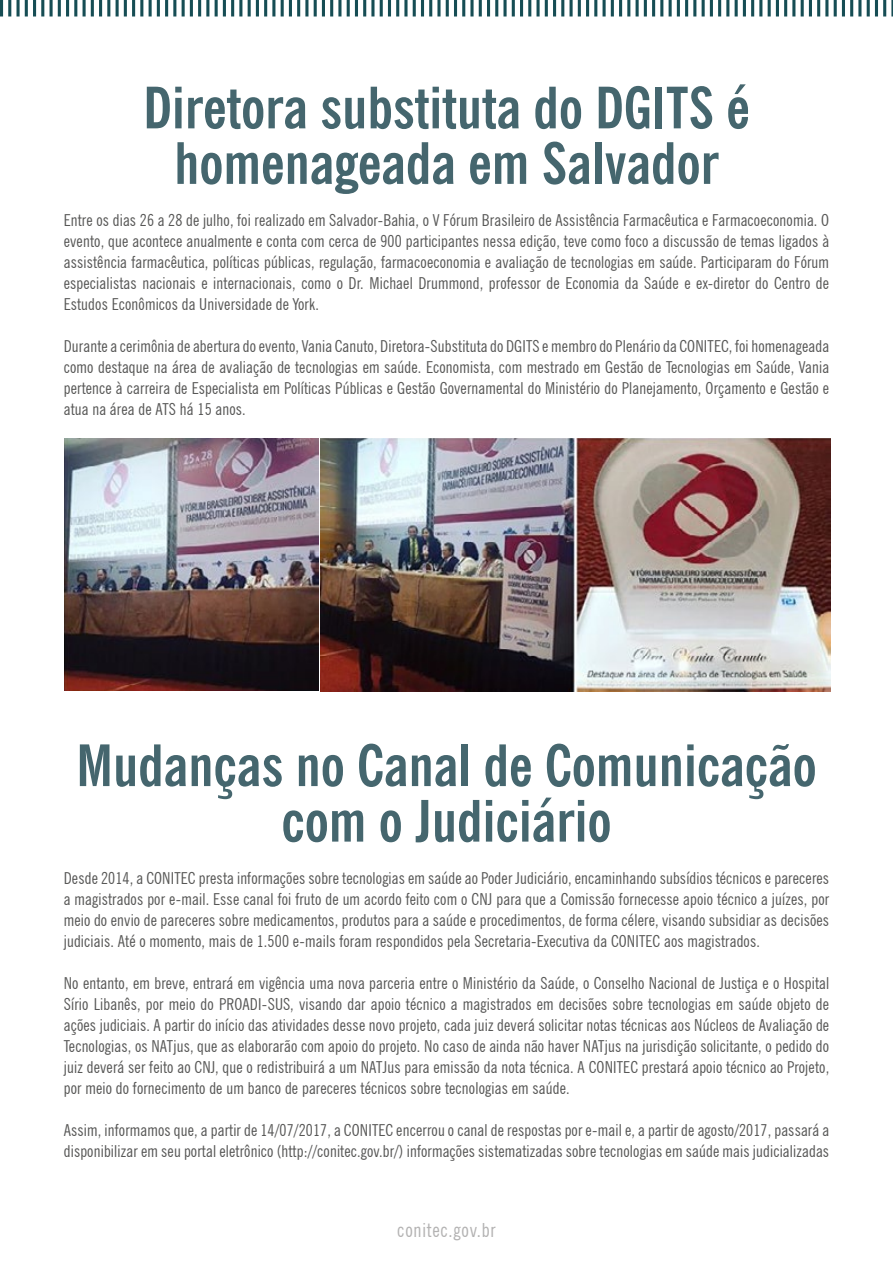
<style>
.page{position:relative;width:893px;height:1263px;background:#fff}
.page>*{position:absolute;margin:0;border:0;box-sizing:border-box;transform-origin:0 0}
.t1{font:700 condensed 57px/55.5px "News Gothic BT";color:#45666e;text-align:center}
.t2{font:condensed 19.5px "News Gothic BT";letter-spacing:.04em;color:#b3b2b2}
.t3{font:condensed 16.5px/21px "News Gothic BT";letter-spacing:.01em;color:#575756;text-align:justify}
</style>
<div class="page">
<svg style="left:0;top:0;width:893px;height:17px"></svg>
<img style="left:321px;top:438px;width:509px;height:253px">
<img style="left:64px;top:438px;width:254px;height:252px">
<h1 class="t1" style="left:143px;top:80px;width:608px">Diretora substituta do DGITS é homenageada em Salvador</h1>
<p class="t3" style="left:64px;top:209px;width:767px">Entre os dias 26 a 28 de julho, foi realizado em Salvador-Bahia, o V Fórum Brasileiro de Assistência Farmacêutica e Farmacoeconomia. O evento, que acontece anualmente e conta com cerca de 900 participantes nessa edição, teve como foco a discussão de temas ligados à assistência farmacêutica, políticas públicas, regulação, farmacoeconomia e avaliação de tecnologias em saúde. Participaram do Fórum especialistas nacionais e internacionais, como o Dr. Michael Drummond, professor de Economia da Saúde e ex-diretor do Centro de Estudos Econômicos da Universidade de York.</p>
<p class="t3" style="left:64px;top:335px;width:767px">Durante a cerimônia de abertura do evento, Vania Canuto, Diretora-Substituta do DGITS e membro do Plenário da CONITEC, foi homenageada como destaque na área de avaliação de tecnologias em saúde. Economista, com mestrado em Gestão de Tecnologias em Saúde, Vania pertence à carreira de Especialista em Políticas Públicas e Gestão Governamental do Ministério do Planejamento, Orçamento e Gestão e atua na área de ATS há 15 anos.</p>
<h1 class="t1" style="left:76px;top:737px;width:742px">Mudanças no Canal de Comunicação com o Judiciário</h1>
<p class="t3" style="left:64px;top:867px;width:767px">Desde 2014, a CONITEC presta informações sobre tecnologias em saúde ao Poder Judiciário, encaminhando subsídios técnicos e pareceres a magistrados por e-mail. Esse canal foi fruto de um acordo feito com o CNJ para que a Comissão fornecesse apoio técnico a juízes, por meio do envio de pareceres sobre medicamentos, produtos para a saúde e procedimentos, de forma célere, visando subsidiar as decisões judiciais. Até o momento, mais de 1.500 e-mails foram respondidos pela Secretaria-Executiva da CONITEC aos magistrados.</p>
<p class="t3" style="left:64px;top:972px;width:767px">No entanto, em breve, entrará em vigência uma nova parceria entre o Ministério da Saúde, o Conselho Nacional de Justiça e o Hospital Sírio Libanês, por meio do PROADI-SUS, visando dar apoio técnico a magistrados em decisões sobre tecnologias em saúde objeto de ações judiciais. A partir do início das atividades desse novo projeto, cada juiz deverá solicitar notas técnicas aos Núcleos de Avaliação de Tecnologias, os NATjus, que as elaborarão com apoio do projeto. No caso de ainda não haver NATjus na jurisdição solicitante, o pedido do juiz deverá ser feito ao CNJ, que o redistribuirá a um NATJus para emissão da nota técnica. A CONITEC prestará apoio técnico ao Projeto, por meio do fornecimento de um banco de pareceres técnicos sobre tecnologias em saúde.</p>
<p class="t3" style="left:64px;top:1119px;width:767px">Assim, informamos que, a partir de 14/07/2017, a CONITEC encerrou o canal de respostas por e-mail e, a partir de agosto/2017, passará a disponibilizar em seu portal eletrônico (http://conitec.gov.br/) informações sistematizadas sobre tecnologias em saúde mais judicializadas</p>
<p class="t2" style="left:397px;top:1218px;width:100px">conitec.gov.br</p>
</div>
